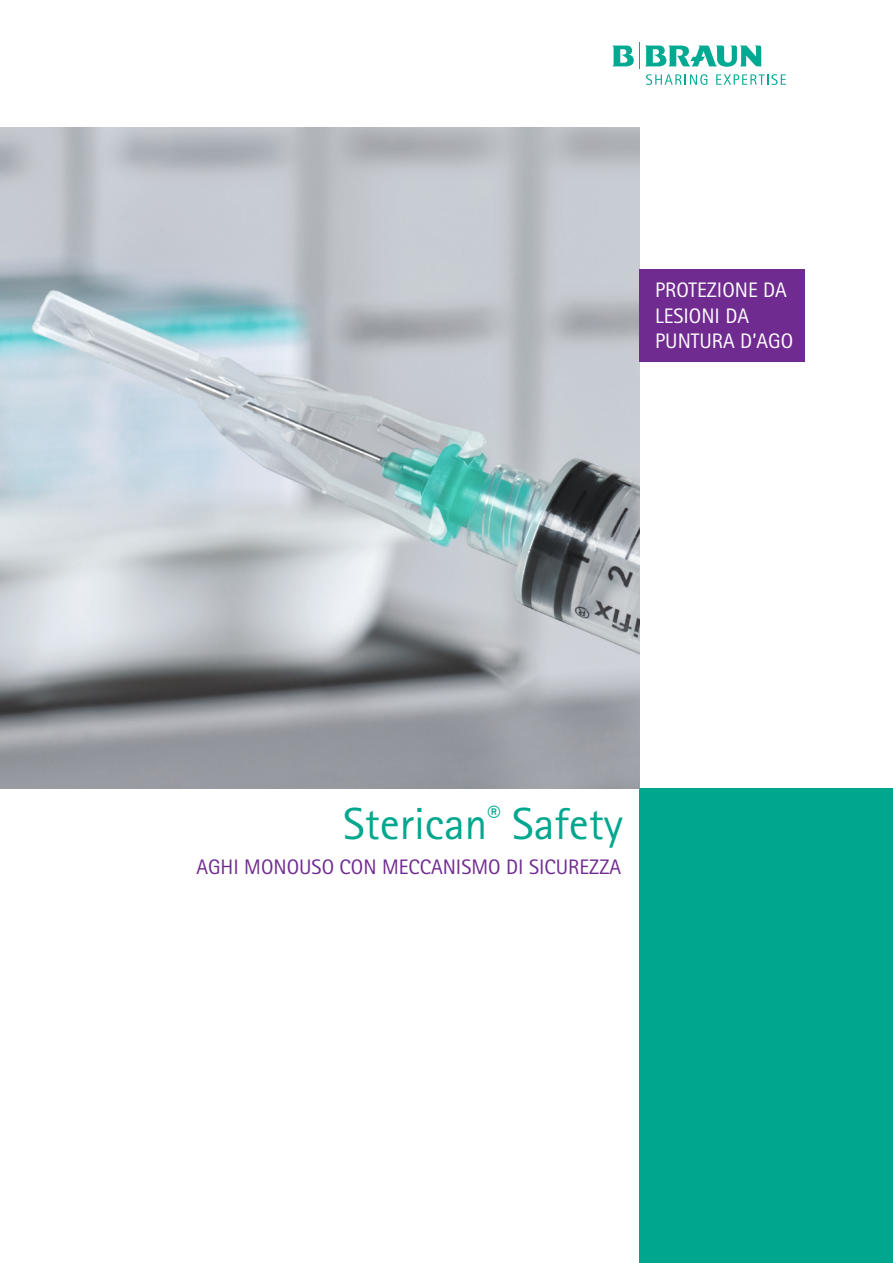
<style>
.page{position:relative;width:893px;height:1263px;background:#fff}
.page>*{position:absolute;margin:0;border:0;box-sizing:border-box;transform-origin:0 0}
.t1{font:45px "Rotis Sans Serif Pro";color:#00a78e}
.t2{font:21px "Rotis Sans Serif Pro";color:#702b91}
.t3{font:21px/25.5px "Rotis Sans Serif Pro";color:#fff}
</style>
<div class="page">
<svg style="left:612px;top:42px;width:174px;height:43px"></svg>
<div style="left:639px;top:789px;width:254px;height:474px;background:#00a78e"></div>
<img style="left:0;top:127px;width:639px;height:662px">
<div style="left:639px;top:269px;width:166px;height:93px;background:#702b91"></div>
<p class="t3" style="left:655px;top:277px;width:140px">PROTEZIONE DA<br>LESIONI DA<br>PUNTURA D’AGO</p>
<h1 class="t1" style="left:343px;top:797px;width:281px">Sterican<sup>®</sup> Safety</h1>
<p class="t2" style="left:196px;top:855px;width:426px">AGHI MONOUSO CON MECCANISMO DI SICUREZZA</p>
</div>
